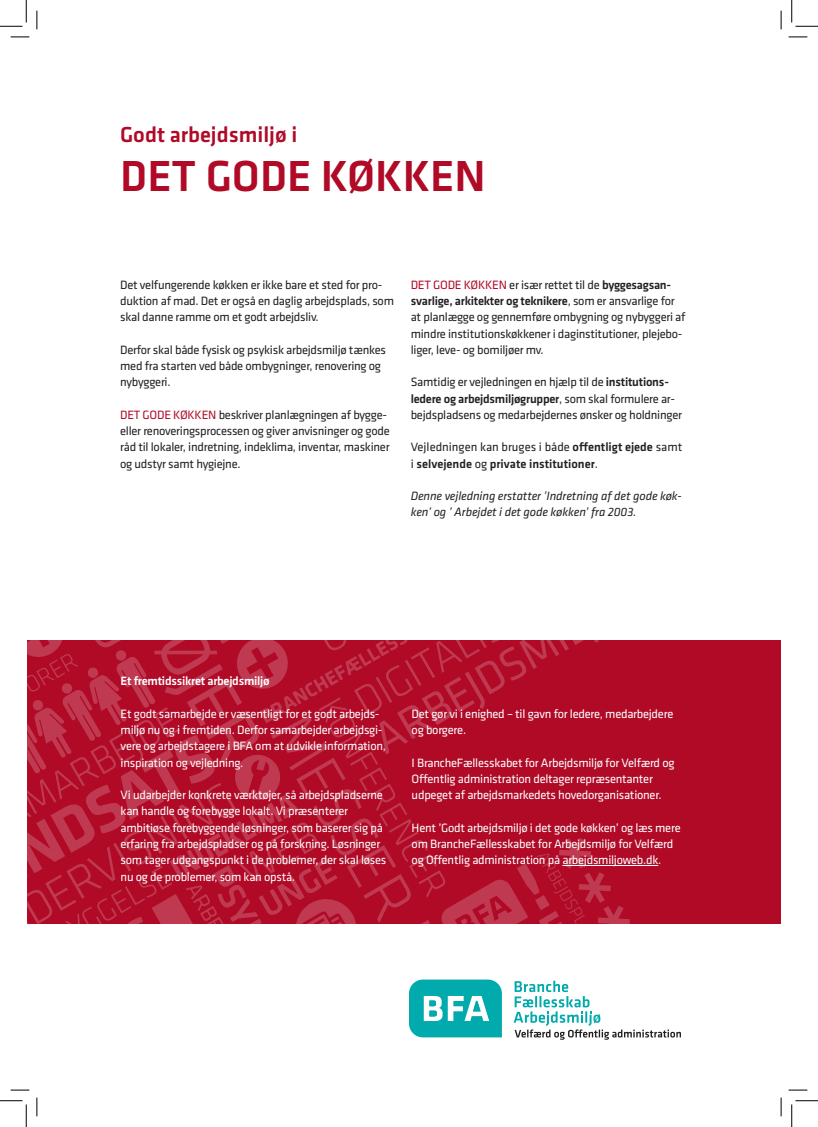
<style>
.page{position:relative;width:818px;height:1127px;background:#fff}
.page>*{position:absolute;margin:0;border:0;box-sizing:border-box;transform-origin:0 0}
.OS_36{font:500 45px "Klavika";color:#b00a27}
.OS_36-2{font:500 22.5px "Klavika";color:#b00a27}
.t1{font:12.5px/16.2px "Klavika";letter-spacing:-.02em;color:#fff}
.Brød{font:12.5px/16.2px "Klavika";letter-spacing:-.02em;color:#231f20}
.Brød-2{font:italic 12.5px/16.2px "Klavika";letter-spacing:-.01em;color:#231f20}
.Brød-3{font:500 12.5px/16.2px "Klavika";color:#231f20}
.t2{font:500 12.5px "Klavika";letter-spacing:-.02em;color:#fff}
.s1{color:#b00a27}
.s2{font-weight:500}
.s3{font-weight:400}
</style>
<div class="page">
<div style="left:27px;top:639px;width:754px;height:284px;background:#b00a27"></div>
<svg style="left:27px;top:639px;width:603px;height:285px"></svg>
<hr style="left:562px;top:864px;width:96px;height:1px;background:#fff">
<svg style="left:409px;top:979px;width:93px;height:58px"></svg>
<svg style="left:514px;top:980px;width:167px;height:59px"></svg>
<svg style="left:11px;top:36px;width:18px;height:2px"></svg>
<svg style="left:788px;top:36px;width:19px;height:2px"></svg>
<svg style="left:11px;top:1089px;width:18px;height:1px"></svg>
<svg style="left:788px;top:1089px;width:19px;height:1px"></svg>
<svg style="left:36px;top:11px;width:2px;height:18px"></svg>
<svg style="left:36px;top:1097px;width:2px;height:18px"></svg>
<svg style="left:780px;top:11px;width:2px;height:18px"></svg>
<svg style="left:780px;top:1097px;width:2px;height:18px"></svg>
<svg style="left:0;top:0;width:27px;height:27px"></svg>
<svg style="left:0;top:1100px;width:27px;height:26px"></svg>
<svg style="left:791px;top:0;width:27px;height:27px"></svg>
<svg style="left:791px;top:1100px;width:27px;height:26px"></svg>
<p class="OS_36-2" style="left:120px;top:120px;width:179px">Godt arbejdsmiljø i</p>
<p class="OS_36" style="left:120px;top:146px;width:367px">DET GODE KØKKEN</p>
<p class="Brød" style="left:120px;top:276px;width:275px">Det velfungerende køkken er ikke bare et sted for pro&shy;duktion af mad. Det er også en daglig arbejdsplads, som skal danne ramme om et godt arbejdsliv.</p>
<p class="Brød" style="left:120px;top:341px;width:267px">Derfor skal både fysisk og psykisk arbejdsmiljø tænkes med fra starten ved både ombygninger, renovering og nybyggeri.</p>
<p class="Brød" style="left:120px;top:406px;width:271px"><span class="s1">DET GODE KØKKEN</span> beskriver planlægningen af bygge&shy;eller renoveringsprocessen og giver anvisninger og gode råd til lokaler, indretning, indeklima, inventar, maskiner og udstyr samt hygiejne.</p>
<p class="Brød" style="left:411px;top:276px;width:276px"><span class="s1">DET GODE KØKKEN</span> er især rettet til de <span class="s2">byggesagsan&shy;svarlige, arkitekter og teknikere</span>, som er ansvarlige for at planlægge og gennemføre ombygning og nybyggeri af mindre institutionskøkkener i daginstitutioner, plejebo&shy;liger, leve- og bomiljøer mv.</p>
<p class="Brød" style="left:411px;top:373px;width:273px">Samtidig er vejledningen en hjælp til de <span class="s2">institutions&shy;ledere og arbejdsmiljøgrupper</span>, som skal formulere ar&shy;bejdspladsens og medarbejdernes ønsker og holdninger</p>
<p class="Brød-3" style="left:411px;top:438px;width:273px"><span class="s3">Vejledningen kan bruges i både</span> offentligt ejede <span class="s3">samt i</span> selvejende <span class="s3">og</span> private institutioner<span class="s3">.</span></p>
<p class="Brød-2" style="left:411px;top:487px;width:273px">Denne vejledning erstatter ’Indretning af det gode køk&shy;ken’ og ’ Arbejdet i det gode køkken’ fra 2003.</p>
<p class="t2" style="left:121px;top:672px;width:151px">Et fremtidssikret arbejdsmiljø</p>
<p class="t1" style="left:121px;top:705px;width:267px">Et godt samarbejde er væsentligt for et godt arbejds&shy;miljø nu og i fremtiden. Derfor samarbejder arbejdsgi&shy;vere og arbejdstagere i BFA om at udvikle information, inspiration og vejledning.</p>
<p class="t1" style="left:121px;top:786px;width:264px">Vi udarbejder konkrete værktøjer, så arbejdspladserne kan handle og forebygge lokalt. Vi præsenterer</p>
<p class="t1" style="left:121px;top:818px;width:267px">ambitiøse forebyggende løsninger, som baserer sig på erfaring fra arbejdspladser og på forskning. Løsninger som tager udgangspunkt i de problemer, der skal løses nu og de problemer, som kan opstå.</p>
<p class="t1" style="left:412px;top:705px;width:263px">Det gør vi i enighed – til gavn for ledere, medarbejdere og borgere.</p>
<p class="t1" style="left:412px;top:753px;width:264px">I BrancheFællesskabet for Arbejdsmiljø for Velfærd og<br>Offentlig administration deltager repræsentanter udpeget af arbejdsmarkedets hovedorganisationer.</p>
<p class="t1" style="left:412px;top:818px;width:271px">Hent ’Godt arbejdsmiljø i det gode køkken’ og læs mere om BrancheFællesskabet for Arbejdsmiljø for Velfærd og Offentlig administration på arbejdsmiljoweb.dk.</p>
</div>
